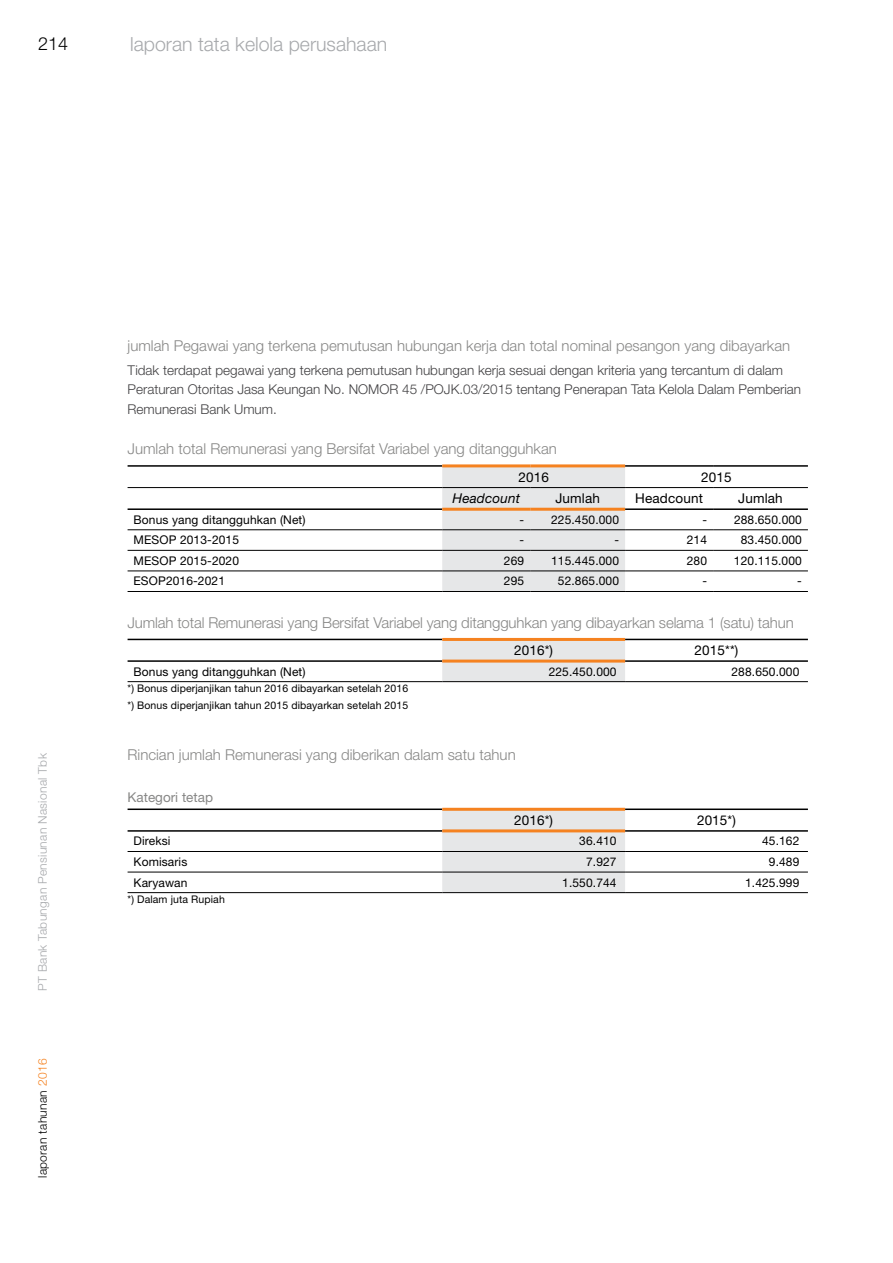
<style>
.page{position:relative;width:893px;height:1263px;background:#fff}
.page>*{position:absolute;margin:0;border:0;box-sizing:border-box;transform-origin:0 0}
.t1{font:300 19.5px "Helvetica Neue LT Std";color:#a7a9ac}
.t2{font:300 18px "Helvetica Neue LT Std";color:#000}
.t3{font:300 15px "Helvetica Neue LT Std";color:#878786}
.t4{font:300 13.5px/19.5px "Helvetica Neue LT Std";color:#414042}
.t5{font:13.5px "Helvetica Neue LT Std";letter-spacing:.01em;color:#000}
.t6{font:13.5px "Helvetica Neue LT Std";color:#878786}
.t7{font:italic 13.5px "Helvetica Neue LT Std";letter-spacing:.01em;color:#000}
.t8{font:12px "Helvetica Neue LT Std";letter-spacing:.01em;color:#000}
.t9{font:300 12px "Helvetica Neue LT Std";letter-spacing:.025em;color:#a7a9ac}
.t10{font:300 12px "Helvetica Neue LT Std";letter-spacing:.025em;color:#000}
.t11{font:10.5px/16.5px "Helvetica Neue LT Std";letter-spacing:.01em;color:#000}
.s1{color:#f58220}
</style>
<div class="page">
<div style="left:442px;top:467px;width:183px;height:124px;background:#e6e7e8"></div>
<hr style="left:128px;top:529px;width:314px;height:1px;background:#000">
<hr style="left:442px;top:529px;width:88px;height:1px;background:#000">
<hr style="left:530px;top:529px;width:95px;height:1px;background:#000">
<hr style="left:625px;top:529px;width:88px;height:1px;background:#000">
<hr style="left:713px;top:529px;width:95px;height:1px;background:#000">
<hr style="left:128px;top:550px;width:314px;height:1px;background:#000">
<hr style="left:442px;top:550px;width:88px;height:1px;background:#000">
<hr style="left:530px;top:550px;width:95px;height:1px;background:#000">
<hr style="left:625px;top:550px;width:88px;height:1px;background:#000">
<hr style="left:713px;top:550px;width:95px;height:1px;background:#000">
<hr style="left:128px;top:571px;width:314px;height:1px;background:#000">
<hr style="left:442px;top:571px;width:88px;height:1px;background:#000">
<hr style="left:530px;top:571px;width:95px;height:1px;background:#000">
<hr style="left:625px;top:571px;width:88px;height:1px;background:#000">
<hr style="left:713px;top:571px;width:95px;height:1px;background:#000">
<hr style="left:128px;top:591px;width:314px;height:1px;background:#000">
<hr style="left:442px;top:591px;width:88px;height:1px;background:#000">
<hr style="left:530px;top:591px;width:95px;height:1px;background:#000">
<hr style="left:625px;top:591px;width:88px;height:1px;background:#000">
<hr style="left:713px;top:591px;width:95px;height:1px;background:#000">
<hr style="left:128px;top:465px;width:314px;height:2px;background:#000">
<hr style="left:625px;top:465px;width:88px;height:2px;background:#000">
<hr style="left:713px;top:465px;width:95px;height:2px;background:#000">
<hr style="left:128px;top:508px;width:314px;height:2px;background:#000">
<hr style="left:625px;top:508px;width:88px;height:2px;background:#000">
<hr style="left:713px;top:508px;width:95px;height:2px;background:#000">
<hr style="left:128px;top:487px;width:314px;height:1px;background:#000">
<hr style="left:442px;top:487px;width:88px;height:1px;background:#000">
<hr style="left:530px;top:487px;width:95px;height:1px;background:#000">
<hr style="left:625px;top:487px;width:88px;height:1px;background:#000">
<hr style="left:713px;top:487px;width:95px;height:1px;background:#000">
<hr style="left:442px;top:464px;width:88px;height:3px;background:#f58220">
<hr style="left:530px;top:464px;width:95px;height:3px;background:#f58220">
<hr style="left:442px;top:508px;width:88px;height:3px;background:#f58220">
<hr style="left:530px;top:508px;width:95px;height:3px;background:#f58220">
<div style="left:442px;top:641px;width:183px;height:40px;background:#e6e7e8"></div>
<hr style="left:128px;top:639px;width:314px;height:1px;background:#000">
<hr style="left:625px;top:639px;width:183px;height:1px;background:#000">
<hr style="left:128px;top:660px;width:314px;height:2px;background:#000">
<hr style="left:625px;top:660px;width:183px;height:2px;background:#000">
<hr style="left:128px;top:681px;width:314px;height:1px;background:#000">
<hr style="left:442px;top:681px;width:183px;height:1px;background:#000">
<hr style="left:625px;top:681px;width:183px;height:1px;background:#000">
<hr style="left:442px;top:638px;width:183px;height:3px;background:#f58220">
<hr style="left:442px;top:659px;width:183px;height:3px;background:#f58220">
<div style="left:442px;top:811px;width:183px;height:81px;background:#e6e7e8"></div>
<hr style="left:128px;top:851px;width:314px;height:1px;background:#000">
<hr style="left:442px;top:851px;width:183px;height:1px;background:#000">
<hr style="left:625px;top:851px;width:183px;height:1px;background:#000">
<hr style="left:128px;top:808px;width:314px;height:2px;background:#000">
<hr style="left:625px;top:808px;width:183px;height:2px;background:#000">
<hr style="left:128px;top:830px;width:314px;height:2px;background:#000">
<hr style="left:625px;top:830px;width:183px;height:2px;background:#000">
<hr style="left:128px;top:872px;width:314px;height:1px;background:#000">
<hr style="left:442px;top:872px;width:183px;height:1px;background:#000">
<hr style="left:625px;top:872px;width:183px;height:1px;background:#000">
<hr style="left:128px;top:892px;width:314px;height:1px;background:#000">
<hr style="left:442px;top:892px;width:183px;height:1px;background:#000">
<hr style="left:625px;top:892px;width:183px;height:1px;background:#000">
<hr style="left:442px;top:808px;width:183px;height:3px;background:#f58220">
<hr style="left:442px;top:829px;width:183px;height:3px;background:#f58220">
<p class="t2" style="left:38px;top:32px;width:32px">214</p>
<h1 class="t1" style="left:130px;top:32px;width:259px">laporan tata kelola perusahaan</h1>
<p class="t9" style="left:35px;top:991px;width:239px;rotate:-90deg">PT Bank Tabungan Pensiunan Nasional Tbk</p>
<p class="t10" style="left:35px;top:1178px;width:121px;rotate:-90deg">laporan tahunan <span class="s1">2016</span></p>
<p class="t3" style="left:128px;top:336px;width:664px">jumlah Pegawai yang terkena pemutusan hubungan kerja dan total nominal pesangon yang dibayarkan</p>
<p class="t4" style="left:128px;top:360px;width:675px">Tidak terdapat pegawai yang terkena pemutusan hubungan kerja sesuai dengan kriteria yang tercantum di dalam<br>Peraturan Otoritas Jasa Keungan No. NOMOR 45 /POJK.03/2015 tentang Penerapan Tata Kelola Dalam Pemberian<br>Remunerasi Bank Umum.</p>
<p class="t3" style="left:128px;top:440px;width:431px">Jumlah total Remunerasi yang Bersifat Variabel yang ditangguhkan</p>
<p class="t5" style="left:518px;top:469px;width:32px">2016</p>
<p class="t5" style="left:701px;top:469px;width:32px">2015</p>
<p class="t7" style="left:453px;top:490px;width:69px">Headcount</p>
<p class="t5" style="left:555px;top:490px;width:46px">Jumlah</p>
<p class="t5" style="left:635px;top:490px;width:69px">Headcount</p>
<p class="t5" style="left:738px;top:490px;width:46px">Jumlah</p>
<p class="t8" style="left:134px;top:512px;width:174px">Bonus yang ditangguhkan (Net)</p>
<p class="t8" style="left:520px;top:512px;width:101px">- 225.450.000</p>
<p class="t8" style="left:702px;top:512px;width:101px">- 288.650.000</p>
<p class="t8" style="left:134px;top:533px;width:107px">MESOP 2013-2015</p>
<p class="t8" style="left:520px;top:533px;width:6px">-</p>
<p class="t8" style="left:614px;top:533px;width:6px">-</p>
<p class="t8" style="left:687px;top:533px;width:22px">214</p>
<p class="t8" style="left:741px;top:533px;width:63px">83.450.000</p>
<p class="t8" style="left:134px;top:553px;width:107px">MESOP 2015-2020</p>
<p class="t8" style="left:504px;top:553px;width:22px">269</p>
<p class="t8" style="left:551px;top:553px;width:69px">115.445.000</p>
<p class="t8" style="left:687px;top:553px;width:22px">280</p>
<p class="t8" style="left:734px;top:553px;width:69px">120.115.000</p>
<p class="t8" style="left:134px;top:574px;width:93px">ESOP2016-2021</p>
<p class="t8" style="left:504px;top:574px;width:22px">295</p>
<p class="t8" style="left:558px;top:574px;width:63px">52.865.000</p>
<p class="t8" style="left:702px;top:574px;width:6px">-</p>
<p class="t8" style="left:797px;top:574px;width:6px">-</p>
<p class="t3" style="left:128px;top:613px;width:668px">Jumlah total Remunerasi yang Bersifat Variabel yang ditangguhkan yang dibayarkan selama 1 (satu) tahun</p>
<p class="t5" style="left:514px;top:642px;width:40px">2016*)</p>
<p class="t5" style="left:695px;top:642px;width:45px">2015**)</p>
<p class="t8" style="left:134px;top:664px;width:174px">Bonus yang ditangguhkan (Net)</p>
<p class="t8" style="left:549px;top:664px;width:69px">225.450.000</p>
<p class="t8" style="left:731px;top:664px;width:69px">288.650.000</p>
<p class="t11" style="left:128px;top:680px;width:282px">*) Bonus diperjanjikan tahun 2016 dibayarkan setelah 2016 *) Bonus diperjanjikan tahun 2015 dibayarkan setelah 2015</p>
<p class="t3" style="left:128px;top:746px;width:390px">Rincian jumlah Remunerasi yang diberikan dalam satu tahun</p>
<p class="t6" style="left:128px;top:789px;width:87px">Kategori tetap</p>
<p class="t5" style="left:514px;top:812px;width:40px">2016*)</p>
<p class="t5" style="left:697px;top:812px;width:40px">2015*)</p>
<p class="t8" style="left:134px;top:834px;width:38px">Direksi</p>
<p class="t8" style="left:579px;top:834px;width:39px">36.410</p>
<p class="t8" style="left:762px;top:834px;width:39px">45.162</p>
<p class="t8" style="left:134px;top:855px;width:55px">Komisaris</p>
<p class="t8" style="left:586px;top:855px;width:32px">7.927</p>
<p class="t8" style="left:769px;top:855px;width:32px">9.489</p>
<p class="t8" style="left:134px;top:875px;width:55px">Karyawan</p>
<p class="t8" style="left:562px;top:875px;width:56px">1.550.744</p>
<p class="t8" style="left:745px;top:875px;width:56px">1.425.999</p>
<p class="t11" style="left:128px;top:891px;width:99px">*) Dalam juta Rupiah</p>
</div>
